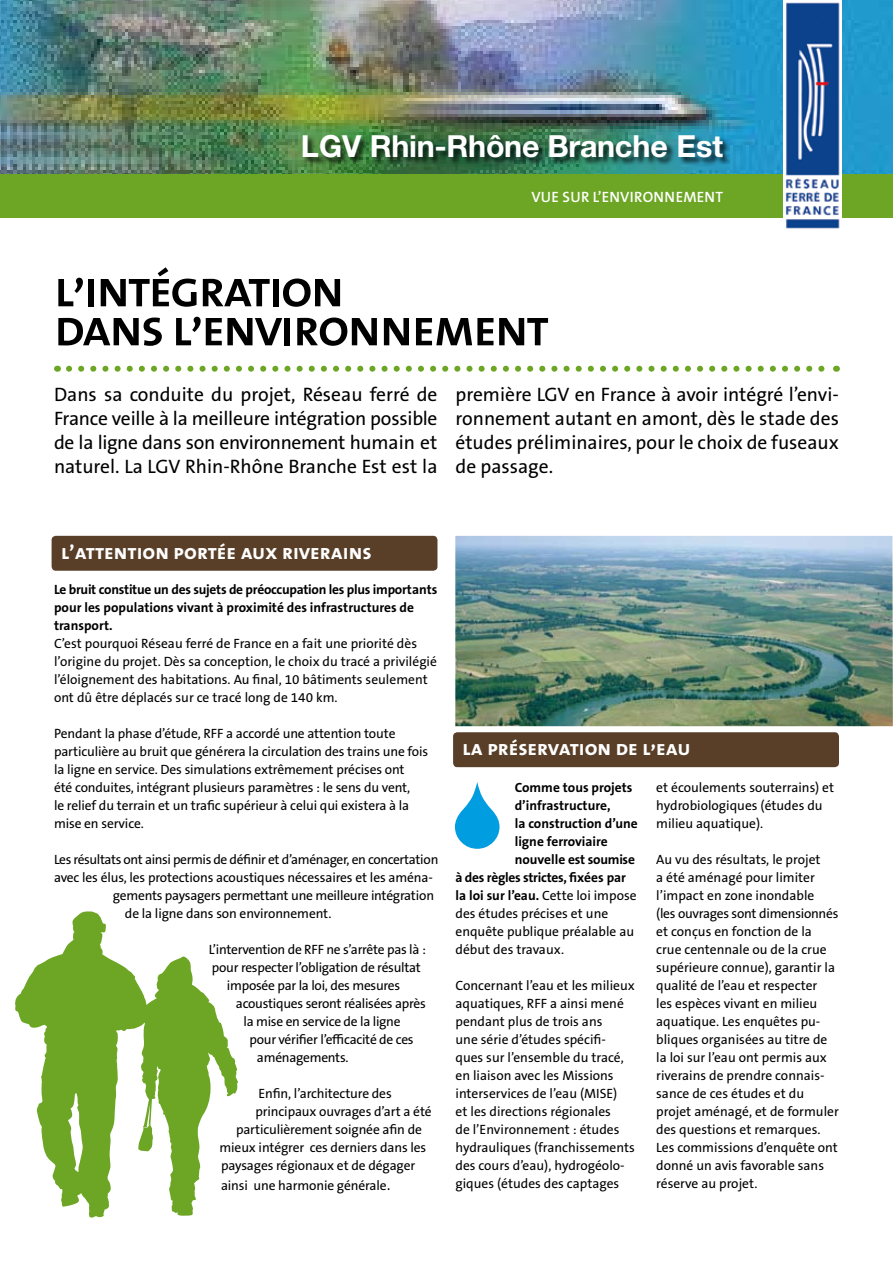
<style>
.page{position:relative;width:893px;height:1263px;background:#fff}
.page>*{position:absolute;margin:0;border:0;box-sizing:border-box;transform-origin:0 0}
.t1{font:600 52.5px/39px "The Sans OT6";letter-spacing:-.04em;color:#000}
.t2{font:700 30.45px "Helvetica Neue";letter-spacing:-.01em;color:#fff}
.t3{font:700 21px "The Sans OT7";color:#fff}
.t4{font:19.5px/24px "The Sans OT5 Plain";color:#000;text-align:justify}
.t5{font:600 15px "The Sans OT6";letter-spacing:.03em;color:#fff}
.t6{font:13.5px/18px "The Sans OT5 Plain";letter-spacing:-.01em;color:#000}
.t7{font:700 13.5px/18px "The Sans OT7";letter-spacing:-.02em;color:#000}
.t8{font:13.5px "The Sans OT5 Plain";letter-spacing:-.03em;color:#000}
.s1{font-family:"Helvetica Neue";font-weight:300;font-size:16.5px}
.s2{font-family:"The Sans OT5 Plain";font-weight:400}
</style>
<div class="page">
<img style="left:0;top:0;width:893px;height:174px">
<div style="left:0;top:174px;width:893px;height:43px;background:#6ca624"></div>
<img style="left:783px;top:0;width:58px;height:229px">
<div style="left:303px;top:135px;width:590px;height:71px;background:#000;opacity:.75"></div>
<div style="left:52px;top:536px;width:385px;height:35px;background:#5a3f28;border-radius:4px"></div>
<svg style="left:69px;top:366px;width:756px;height:6px"></svg>
<img style="left:455px;top:536px;width:438px;height:190px">
<div style="left:453px;top:732px;width:386px;height:35px;background:#5a3f28;border-radius:4px"></div>
<svg style="left:15px;top:911px;width:223px;height:307px"></svg>
<svg style="left:455px;top:782px;width:44px;height:67px"></svg>
<h2 class="t2" style="left:301px;top:127px;width:424px">LGV Rhin-Rhône Branche Est</h2>
<p class="t5" style="left:531px;top:187px;width:193px">Vue sur l’environnement</p>
<h1 class="t1" style="left:54px;top:269px;width:497px">l’intégration<br>dans l’environnement</h1>
<h3 class="t4" style="left:54px;top:383px;width:385px">Dans sa conduite du projet, Réseau ferré de France veille à la meilleure intégration possible de la ligne dans son environnement humain et naturel. La LGV Rhin-Rhône Branche Est est la</h3>
<h3 class="t4" style="left:455px;top:383px;width:385px">première LGV en France à avoir intégré l’envi&shy;ronnement autant en amont, dès le stade des études préliminaires, pour le choix de fuseaux de passage.</h3>
<h3 class="t3" style="left:61px;top:538px;width:312px">l’attention portée aux riverains</h3>
<p class="t7" style="left:54px;top:581px;width:385px">Le bruit constitue un des sujets de préoccupation les plus importants pour les populations vivant à proximité des infrastructures de transport.</p>
<p class="t6" style="left:54px;top:635px;width:384px">C’est pourquoi Réseau ferré de France en a fait une priorité dès l’origine du projet. Dès sa conception, le choix du tracé a privilégié l’éloignement des habitations. Au final, 10 bâtiments seulement ont dû être déplacés sur ce tracé long de 140 km.</p>
<p class="t6" style="left:54px;top:725px;width:376px">Pendant la phase d’étude, RFF a accordé une attention toute particulière au bruit que générera la circulation des trains une fois la ligne en service. Des simulations extrêmement précises ont<br>été conduites, intégrant plusieurs paramètres : le sens du vent,<br>le relief du terrain et un trafic supérieur à celui qui existera à la mise en service.</p>
<p class="t8" style="left:54px;top:851px;width:386px">Les résultats ont ainsi permis de définir et d’aménager, en concertation</p>
<p class="t6" style="left:54px;top:869px;width:380px">avec les élus, les protections acoustiques nécessaires et les aména-</p>
<p class="t6" style="left:113px;top:886px;width:323px">gements paysagers permettant une meilleure intégration</p>
<p class="t6" style="left:125px;top:904px;width:208px">de la ligne dans son environnement.</p>
<p class="t6" style="left:209px;top:940px;width:218px">L’intervention de RFF ne s’arrête pas là :</p>
<p class="t6" style="left:212px;top:958px;width:210px">pour respecter l’obligation de résultat</p>
<p class="t6" style="left:227px;top:976px;width:175px">imposée par la loi, des mesures</p>
<p class="t6" style="left:236px;top:994px;width:191px">acoustiques seront réalisées après</p>
<p class="t6" style="left:243px;top:1012px;width:159px">la mise en service de la ligne</p>
<p class="t6" style="left:249px;top:1030px;width:166px">pour vérifier l’efficacité de ces</p>
<p class="t6" style="left:257px;top:1048px;width:93px">aménagements.</p>
<p class="t6" style="left:258px;top:1084px;width:135px">Enfin, l’architecture des</p>
<p class="t6" style="left:255px;top:1102px;width:178px">principaux ouvrages d’art a été</p>
<p class="t6" style="left:236px;top:1120px;width:187px">particulièrement soignée afin de</p>
<p class="t6" style="left:219px;top:1138px;width:208px">mieux intégrer ces derniers dans les</p>
<p class="t6" style="left:221px;top:1156px;width:196px">paysages régionaux et de dégager</p>
<p class="t6" style="left:221px;top:1176px;width:172px">ainsi une harmonie générale<span class="s1">.</span></p>
<h3 class="t3" style="left:462px;top:735px;width:229px">la préservation de l’eau</h3>
<p class="t7" style="left:515px;top:779px;width:119px">Comme tous projets</p>
<p class="t7" style="left:515px;top:797px;width:97px">d’infrastructure,</p>
<p class="t7" style="left:515px;top:815px;width:125px">la construction d’une</p>
<p class="t7" style="left:515px;top:833px;width:95px">ligne ferroviaire</p>
<p class="t7" style="left:515px;top:851px;width:122px">nouvelle est soumise</p>
<p class="t7" style="left:455px;top:869px;width:172px">à des règles strictes, fixées par</p>
<p class="t7" style="left:455px;top:887px;width:183px">la loi sur l’eau. <span class="s2">Cette loi impose</span></p>
<p class="t6" style="left:455px;top:905px;width:180px">des études précises et une enquête publique préalable au début des travaux.</p>
<p class="t6" style="left:455px;top:977px;width:181px">Concernant l’eau et les milieux aquatiques, RFF a ainsi mené pendant plus de trois ans<br>une série d’études spécifi&shy;ques sur l’ensemble du tracé, en liaison avec les Missions interservices de l’eau (MISE)<br>et les directions régionales<br>de l’Environnement : études hydrauliques (franchissements des cours d’eau), hydrogéolo&shy;giques (études des captages</p>
<p class="t6" style="left:656px;top:778px;width:179px">et écoulements souterrains) et hydrobiologiques (études du milieu aquatique).</p>
<p class="t6" style="left:656px;top:850px;width:184px">Au vu des résultats, le projet<br>a été aménagé pour limiter l’impact en zone inondable<br>(les ouvrages sont dimensionnés et conçus en fonction de la crue centennale ou de la crue supérieure connue), garantir la qualité de l’eau et respecter<br>les espèces vivant en milieu aquatique. Les enquêtes pu&shy;bliques organisées au titre de la loi sur l’eau ont permis aux riverains de prendre connais&shy;sance de ces études et du projet aménagé, et de formuler des questions et remarques.<br>Les commissions d’enquête ont donné un avis favorable sans réserve au projet.</p>
</div>
